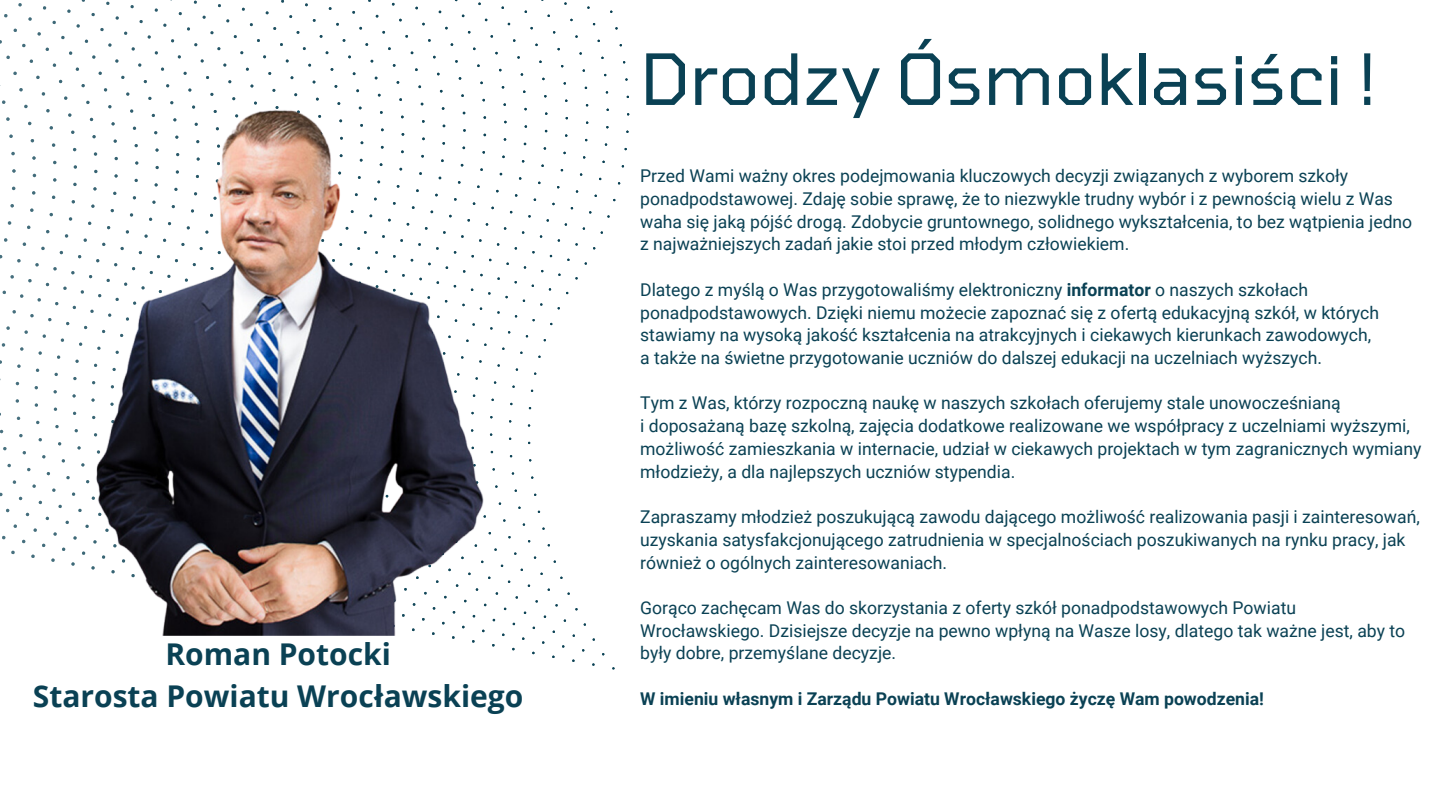
<style>
.page{position:relative;width:1440px;height:810px;background:#fff}
.page>*{position:absolute;margin:0;border:0;box-sizing:border-box;transform-origin:0 0}
.t1{font:70px "Tomorrow";color:#0a4154}
.t2{font:700 30px/42px "Open Sans";color:#0a4154;text-align:center}
.t3{font:17.6px/22.7px "Roboto";color:#0a4154}
.t4{font:700 17.6px "Roboto";color:#0a4154}
.s1{font-weight:700}
</style>
<div class="page">
<svg style="left:0;top:0;width:630px;height:670px"></svg>
<img style="left:92px;top:81px;width:399px;height:555px;border-radius:17px">
<h3 class="t2" style="left:33px;top:632px;width:492px">Roman Potocki<br>Starosta Powiatu Wrocławskiego</h3>
<p class="t1" style="left:640px;top:35px;width:737px">Drodzy Ósmoklasiści !</p>
<h1 class="t3" style="left:640px;top:165px;width:774px">Przed Wami ważny okres podejmowania kluczowych decyzji związanych z wyborem szkoły ponadpodstawowej. Zdaję sobie sprawę, że to niezwykle trudny wybór i z pewnością wielu z Was waha się jaką pójść drogą. Zdobycie gruntownego, solidnego wykształcenia, to bez wątpienia jedno z najważniejszych zadań jakie stoi przed młodym człowiekiem.</h1>
<p class="t3" style="left:640px;top:278px;width:740px">Dlatego z myślą o Was przygotowaliśmy elektroniczny <span class="s1">informator</span> o naszych szkołach ponadpodstawowych. Dzięki niemu możecie zapoznać się z ofertą edukacyjną szkół, w których stawiamy na wysoką jakość kształcenia na atrakcyjnych i ciekawych kierunkach zawodowych,</p>
<p class="t3" style="left:640px;top:347px;width:683px">a także na świetne przygotowanie uczniów do dalszej edukacji na uczelniach wyższych.</p>
<p class="t3" style="left:640px;top:392px;width:702px">Tym z Was, którzy rozpoczną naukę w naszych szkołach oferujemy stale unowocześnianą</p>
<p class="t3" style="left:640px;top:415px;width:783px">i doposażaną bazę szkolną, zajęcia dodatkowe realizowane we współpracy z uczelniami wyższymi, możliwość zamieszkania w internacie, udział w ciekawych projektach w tym zagranicznych wymiany młodzieży, a dla najlepszych uczniów stypendia.</p>
<p class="t3" style="left:640px;top:506px;width:781px">Zapraszamy młodzież poszukującą zawodu dającego możliwość realizowania pasji i zainteresowań, uzyskania satysfakcjonującego zatrudnienia w specjalnościach poszukiwanych na rynku pracy, jak również o ogólnych zainteresowaniach.</p>
<p class="t3" style="left:640px;top:597px;width:767px">Gorąco zachęcam Was do skorzystania z oferty szkół ponadpodstawowych Powiatu<br>Wrocławskiego. Dzisiejsze decyzje na pewno wpłyną na Wasze losy, dlatego tak ważne jest, aby to były dobre, przemyślane decyzje.</p>
<p class="t4" style="left:640px;top:689px;width:625px">W imieniu własnym i Zarządu Powiatu Wrocławskiego życzę Wam powodzenia!</p>
</div>
